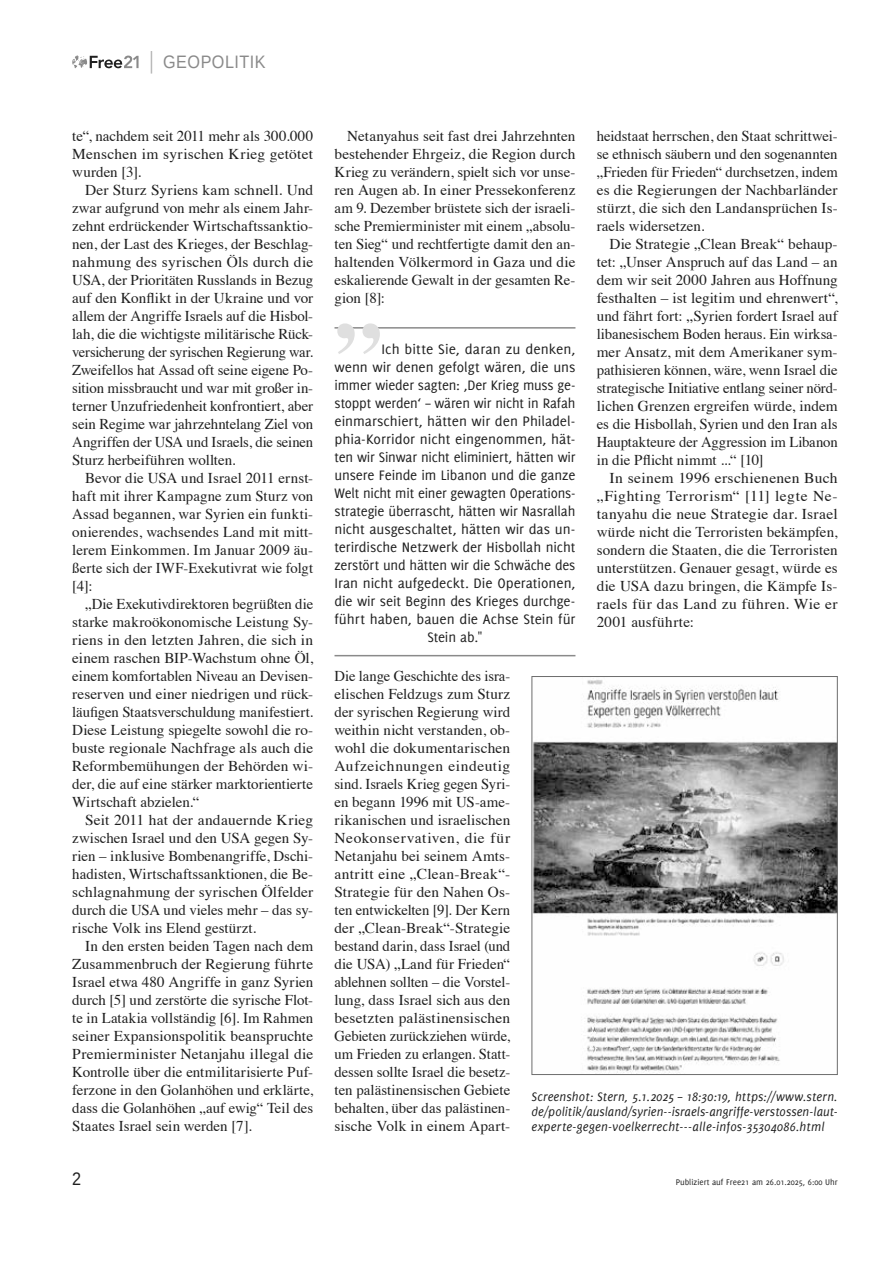
<style>
.page{position:relative;width:893px;height:1263px;background:#fff}
.page>*{position:absolute;margin:0;border:0;box-sizing:border-box;transform-origin:0 0}
.t1{font:700 91.5px "Times";color:#dfdfdf}
.t2{font:18px "Liberation Sans";letter-spacing:.03em;color:#8a8a8a;scale:.9 1}
.t3{font:18px "Liberation Sans";color:#1f1f1f;scale:.9 1}
.t4{font:15px/18px "Times";letter-spacing:.005em;color:#1f1f1f;text-align:justify}
.t5{font:15px "Delicious";letter-spacing:-.005em;color:#1f1f1f}
.t6{font:15px/18px "Times";letter-spacing:.005em;color:#1f1f1f;text-align:justify;scale:1.04 1}
.t7{font:italic 13.5px/15px "Delicious";letter-spacing:.015em;color:#1f1f1f;text-align:justify}
.t8{font:9px "Delicious";color:#1f1f1f}
</style>
<div class="page">
<svg style="left:72px;top:55px;width:67px;height:13px"></svg>
<svg style="left:151px;top:51px;width:1px;height:23px"></svg>
<hr style="left:334px;top:327px;width:241px;height:2px;background:#8a8a8a">
<hr style="left:334px;top:655px;width:241px;height:1px;background:#8a8a8a">
<img style="left:533px;top:680px;width:303px;height:393px">
<div style="left:531px;top:676px;width:307px;height:399px;border:1px solid #6d6d6d"></div>
<p class="t2" style="left:163px;top:51px;width:115px">GEOPOLITIK</p>
<p class="t4" style="left:72px;top:126px;width:242px">te“, nachdem seit 2011 mehr als 300.000<br>Menschen im syrischen Krieg getötet wurden [3].</p>
<p class="t4" style="left:72px;top:180px;width:242px;text-indent:13px">Der Sturz Syriens kam schnell. Und zwar aufgrund von mehr als einem Jahr&shy;zehnt erdrückender Wirtschaftssanktio&shy;nen, der Last des Krieges, der Beschlag&shy;nahmung des syrischen Öls durch die USA, der Prioritäten Russlands in Bezug auf den Konflikt in der Ukraine und vor allem der Angriffe Israels auf die Hisbol&shy;lah, die die wichtigste militärische Rück&shy;versicherung der syrischen Regierung war.<br>Zweifellos hat Assad oft seine eigene Po&shy;sition missbraucht und war mit großer in&shy;terner Unzufriedenheit konfrontiert, aber sein Regime war jahrzehntelang Ziel von Angriffen der USA und Israels, die seinen Sturz herbeiführen wollten.</p>
<p class="t4" style="left:72px;top:468px;width:242px;text-indent:13px">Bevor die USA und Israel 2011 ernst&shy;haft mit ihrer Kampagne zum Sturz von Assad begannen, war Syrien ein funkti&shy;onierendes, wachsendes Land mit mitt&shy;lerem Einkommen. Im Januar 2009 äu&shy;ßerte sich der IWF-Exekutivrat wie folgt [4]:</p>
<p class="t4" style="left:72px;top:594px;width:242px;text-indent:13px">„Die Exekutivdirektoren begrüßten die starke makroökonomische Leistung Sy&shy;riens in den letzten Jahren, die sich in einem raschen BIP-Wachstum ohne Öl, einem komfortablen Niveau an Devisen&shy;reserven und einer niedrigen und rück&shy;läufigen Staatsverschuldung manifestiert.<br>Diese Leistung spiegelte sowohl die ro&shy;buste regionale Nachfrage als auch die Reformbemühungen der Behörden wi&shy;der, die auf eine stärker marktorientierte Wirtschaft abzielen.“</p>
<p class="t4" style="left:72px;top:810px;width:242px;text-indent:13px">Seit 2011 hat der andauernde Krieg zwischen Israel und den USA gegen Sy&shy;rien – inklusive Bombenangriffe, Dschi&shy;hadisten, Wirtschaftssanktionen, die Be&shy;schlagnahmung der syrischen Ölfelder durch die USA und vieles mehr – das sy&shy;rische Volk ins Elend gestürzt.</p>
<p class="t4" style="left:72px;top:936px;width:242px;text-indent:13px">In den ersten beiden Tagen nach dem Zusammenbruch der Regierung führte Israel etwa 480 Angriffe in ganz Syrien durch [5] und zerstörte die syrische Flot&shy;te in Latakia vollständig [6]. Im Rahmen seiner Expansionspolitik beanspruchte Premierminister Netanjahu illegal die Kontrolle über die entmilitarisierte Puf&shy;ferzone in den Golanhöhen und erklärte, dass die Golanhöhen „auf ewig“ Teil des Staates Israel sein werden [7].</p>
<p class="t4" style="left:334px;top:126px;width:242px;text-indent:13px">Netanyahus seit fast drei Jahrzehnten bestehender Ehrgeiz, die Region durch Krieg zu verändern, spielt sich vor unse&shy;ren Augen ab. In einer Pressekonferenz am 9. Dezember brüstete sich der israeli&shy;sche Premierminister mit einem „absolu&shy;ten Sieg“ und rechtfertigte damit den an&shy;haltenden Völkermord in Gaza und die eskalierende Gewalt in der gesamten Re&shy;gion [8]:</p>
<h1 class="t1" style="left:334px;top:219px;width:49px">„</h1>
<p class="t4" style="left:597px;top:126px;width:242px">heidstaat herrschen, den Staat schrittwei&shy;se ethnisch säubern und den sogenannten „Frieden für Frieden“ durchsetzen, indem es die Regierungen der Nachbarländer stürzt, die sich den Landansprüchen Is&shy;raels widersetzen.</p>
<p class="t4" style="left:597px;top:234px;width:242px;text-indent:13px">Die Strategie „Clean Break“ behaup&shy;tet: „Unser Anspruch auf das Land – an dem wir seit 2000 Jahren aus Hoffnung festhalten – ist legitim und ehrenwert“, und fährt fort: „Syrien fordert Israel auf libanesischem Boden heraus. Ein wirksa&shy;mer Ansatz, mit dem Amerikaner sym&shy;pathisieren können, wäre, wenn Israel die strategische Initiative entlang seiner nörd&shy;lichen Grenzen ergreifen würde, indem es die Hisbollah, Syrien und den Iran als Hauptakteure der Aggression im Libanon in die Pflicht nimmt ...“ [10]</p>
<p class="t6" style="left:597px;top:468px;width:233px;text-indent:13px">In seinem 1996 erschienenen Buch „Fighting Terrorism“ [11] legte Ne&shy;tanyahu die neue Strategie dar. Israel würde nicht die Terroristen bekämpfen, sondern die Staaten, die die Terroristen unterstützen. Genauer gesagt, würde es die USA dazu bringen, die Kämpfe Is&shy;raels für das Land zu führen. Wie er 2001 ausführte:</p>
<p class="t5" style="left:381px;top:341px;width:196px">Ich bitte Sie, daran zu denken,</p>
<p class="t5" style="left:334px;top:359px;width:242px">wenn wir denen gefolgt wären, die uns</p>
<p class="t5" style="left:334px;top:377px;width:242px">immer wieder sagten: ‚Der Krieg muss ge-</p>
<p class="t5" style="left:334px;top:395px;width:242px">stoppt werden‘ – wären wir nicht in Rafah</p>
<p class="t5" style="left:334px;top:413px;width:242px">einmarschiert, hätten wir den Philadel-</p>
<p class="t5" style="left:334px;top:431px;width:242px">phia-Korridor nicht eingenommen, hät-</p>
<p class="t5" style="left:334px;top:449px;width:242px">ten wir Sinwar nicht eliminiert, hätten wir</p>
<p class="t5" style="left:334px;top:467px;width:242px">unsere Feinde im Libanon und die ganze</p>
<p class="t5" style="left:334px;top:485px;width:242px">Welt nicht mit einer gewagten Operations-</p>
<p class="t5" style="left:334px;top:503px;width:242px">strategie überrascht, hätten wir Nasrallah</p>
<p class="t5" style="left:334px;top:521px;width:242px">nicht ausgeschaltet, hätten wir das un-</p>
<p class="t5" style="left:334px;top:539px;width:242px">terirdische Netzwerk der Hisbollah nicht</p>
<p class="t5" style="left:334px;top:557px;width:242px">zerstört und hätten wir die Schwäche des</p>
<p class="t5" style="left:334px;top:575px;width:242px">Iran nicht aufgedeckt. Die Operationen,</p>
<p class="t5" style="left:334px;top:593px;width:242px">die wir seit Beginn des Krieges durchge-</p>
<p class="t5" style="left:334px;top:611px;width:242px">führt haben, bauen die Achse Stein für</p>
<p class="t5" style="left:427px;top:629px;width:57px">Stein ab."</p>
<p class="t4" style="left:334px;top:666px;width:177px">Die lange Geschichte des isra&shy;elischen Feldzugs zum Sturz der syrischen Regierung wird weithin nicht verstanden, ob&shy;wohl die dokumentarischen Aufzeichnungen eindeutig sind. Israels Krieg gegen Syri&shy;en begann 1996 mit US-ame&shy;rikanischen und israelischen Neokonservativen, die für Netanjahu bei seinem Amts&shy;antritt eine „Clean-Break“- Strategie für den Nahen Os&shy;ten entwickelten [9]. Der Kern der „Clean-Break“-Strategie bestand darin, dass Israel (und die USA) „Land für Frieden“ ablehnen sollten – die Vorstel&shy;lung, dass Israel sich aus den besetzten palästinensischen Gebieten zurückziehen würde, um Frieden zu erlangen. Statt&shy;dessen sollte Israel die besetz&shy;ten palästinensischen Gebiete behalten, über das palästinen&shy;sische Volk in einem Apart-</p>
<p class="t7" style="left:531px;top:1089px;width:308px">Screenshot: Stern, 5.1.2025 – 18:30:19, https://www.stern. de/politik/ausland/syrien-- israels-angriffe-verstossen-laut&shy;experte-gegen-voelkerrecht--- alle-infos-35304086.html</p>
<p class="t3" style="left:72px;top:1168px;width:12px">2</p>
<p class="t8" style="left:676px;top:1177px;width:163px">Publiziert auf Free21 am 26.01.2025, 6:00 Uhr</p>
</div>
